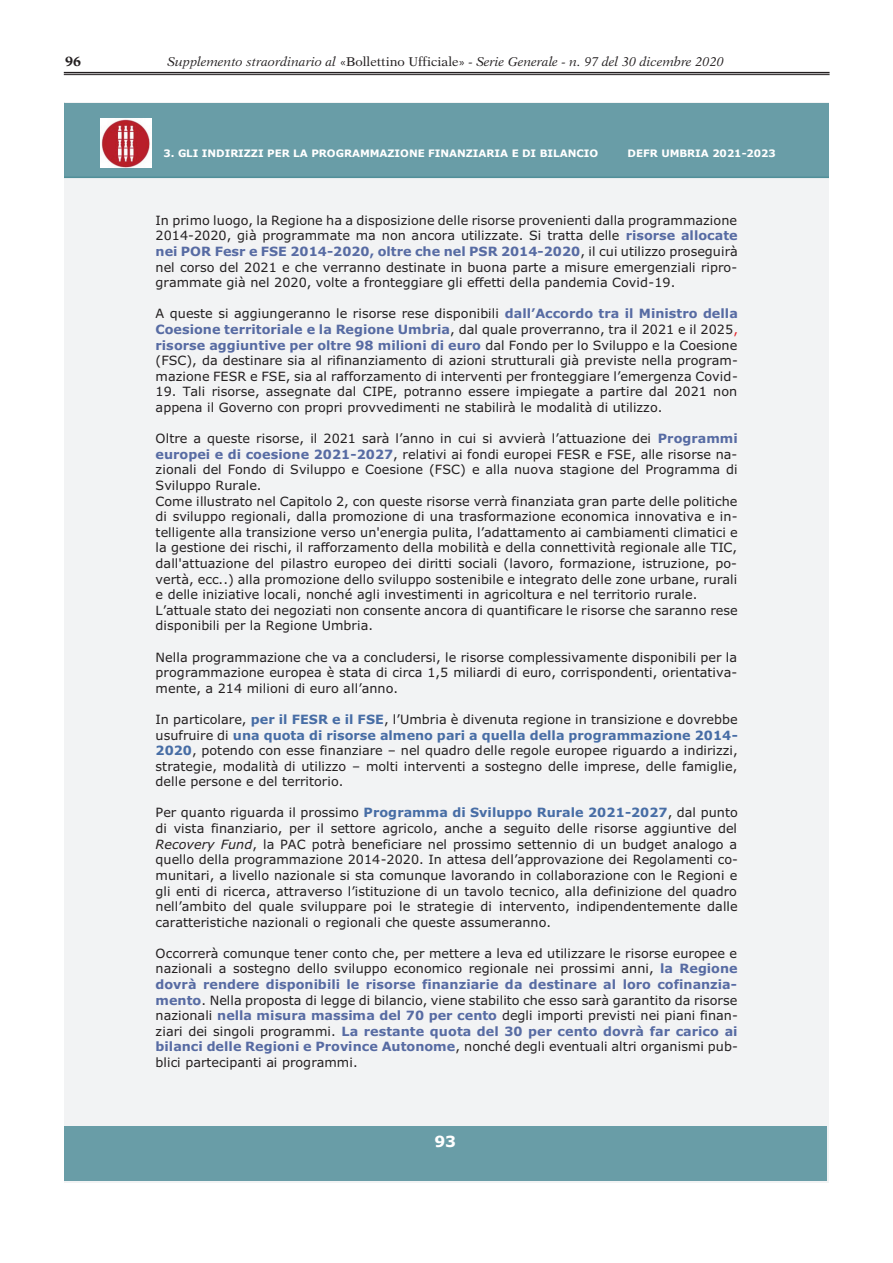
<style>
.page{position:relative;width:893px;height:1263px;background:#fff}
.page>*{position:absolute;margin:0;border:0;box-sizing:border-box;transform-origin:0 0}
.t1{font:700 15.45px "Verdana";color:#fff}
.t2{font:700 13.5px "New Aster LT Std";color:#231f20}
.t3{font:12.75px/15.6px "Verdana";color:#231f20;text-align:justify}
.t4{font:italic 12.75px "New Aster LT Std";color:#231f20}
.t5{font:700 10.35px "Verdana";color:#fff}
.s1{font-style:normal}
.s2{font-weight:700;color:#576ba3}
.s3{color:#e31e24}
.s4{font-weight:700;color:#476da5}
.s5{font-style:italic}
</style>
<div class="page">
<hr style="left:64px;top:72px;width:765px;height:1px;background:#231f20">
<hr style="left:64px;top:74px;width:765px;height:1px;background:#231f20">
<div style="left:65px;top:103px;width:763px;height:1080px;background:#f2f3f4"></div>
<div style="left:65px;top:103px;width:763px;height:75px;background:#699da7"></div>
<img style="left:100px;top:118px;width:51px;height:50px">
<div style="left:65px;top:1126px;width:762px;height:55px;background:#699da7"></div>
<p class="t2" style="left:65px;top:56px;width:18px">96</p>
<p class="t4" style="left:167px;top:54px;width:558px">Supplemento straordinario al <span class="s1">«Bollettino Ufficiale»</span> - Serie Generale - n. 97 del 30 dicembre 2020</p>
<p class="t5" style="left:163px;top:149px;width:436px">3. GLI INDIRIZZI PER LA PROGRAMMAZIONE FINANZIARIA E DI BILANCIO</p>
<p class="t5" style="left:627px;top:149px;width:150px">DEFR UMBRIA 2021-2023</p>
<p class="t3" style="left:156px;top:214px;width:583px">In primo luogo, la Regione ha a disposizione delle risorse provenienti dalla programmazione 2014-2020, già programmate ma non ancora utilizzate. Si tratta delle <span class="s2">risorse allocate nei POR Fesr e FSE 2014-2020, oltre che nel PSR 2014-2020</span>, il cui utilizzo proseguirà nel corso del 2021 e che verranno destinate in buona parte a misure emergenziali ripro&shy;grammate già nel 2020, volte a fronteggiare gli effetti della pandemia Covid-19.</p>
<p class="t3" style="left:156px;top:307px;width:584px">A queste si aggiungeranno le risorse rese disponibili <span class="s2">dall’Accordo tra il Ministro della Coesione territoriale e la Regione Umbria</span>, dal quale proverranno, tra il 2021 e il 2025<span class="s3">, </span><span class="s2">risorse aggiuntive per oltre 98 milioni di euro</span> dal Fondo per lo Sviluppo e la Coesione (FSC), da destinare sia al rifinanziamento di azioni strutturali già previste nella program&shy;mazione FESR e FSE, sia al rafforzamento di interventi per fronteggiare l’emergenza Covid-</p>
<p class="t3" style="left:156px;top:385px;width:583px">19. Tali risorse, assegnate dal CIPE, potranno essere impiegate a partire dal 2021 non appena il Governo con propri provvedimenti ne stabilirà le modalità di utilizzo.</p>
<p class="t3" style="left:156px;top:432px;width:583px;text-align:left">Oltre a queste risorse, il 2021 sarà l’anno in cui si avvierà l’attuazione dei <span class="s2">Programmi europei e di coesione 2021-2027</span>, relativi ai fondi europei FESR e FSE, alle risorse na&shy;zionali del Fondo di Sviluppo e Coesione (FSC) e alla nuova stagione del Programma di Sviluppo Rurale.<br>Come illustrato nel Capitolo 2, con queste risorse verrà finanziata gran parte delle politiche di sviluppo regionali, dalla promozione di una trasformazione economica innovativa e in&shy;telligente alla transizione verso un'energia pulita, l’adattamento ai cambiamenti climatici e la gestione dei rischi, il rafforzamento della mobilità e della connettività regionale alle TIC, dall'attuazione del pilastro europeo dei diritti sociali (lavoro, formazione, istruzione, po&shy;vertà, ecc..) alla promozione dello sviluppo sostenibile e integrato delle zone urbane, rurali e delle iniziative locali, nonché agli investimenti in agricoltura e nel territorio rurale.<br>L’attuale stato dei negoziati non consente ancora di quantificare le risorse che saranno rese disponibili per la Regione Umbria.</p>
<p class="t3" style="left:156px;top:650px;width:583px">Nella programmazione che va a concludersi, le risorse complessivamente disponibili per la programmazione europea è stata di circa 1,5 miliardi di euro, corrispondenti, orientativa&shy;mente, a 214 milioni di euro all’anno.</p>
<p class="t3" style="left:156px;top:713px;width:583px">In particolare, <span class="s4">per il FESR e il FSE</span>, l’Umbria è divenuta regione in transizione e dovrebbe usufruire di <span class="s4">una quota di risorse almeno pari a quella della programmazione 2014- 2020</span>, potendo con esse finanziare – nel quadro delle regole europee riguardo a indirizzi, strategie, modalità di utilizzo – molti interventi a sostegno delle imprese, delle famiglie, delle persone e del territorio.</p>
<p class="t3" style="left:156px;top:806px;width:584px">Per quanto riguarda il prossimo <span class="s4">Programma di Sviluppo Rurale 2021-2027</span>, dal punto di vista finanziario, per il settore agricolo, anche a seguito delle risorse aggiuntive del <span class="s5">Recovery Fund</span>, la PAC potrà beneficiare nel prossimo settennio di un budget analogo a quello della programmazione 2014-2020. In attesa dell’approvazione dei Regolamenti co&shy;munitari, a livello nazionale si sta comunque lavorando in collaborazione con le Regioni e gli enti di ricerca, attraverso l’istituzione di un tavolo tecnico, alla definizione del quadro nell’ambito del quale sviluppare poi le strategie di intervento, indipendentemente dalle caratteristiche nazionali o regionali che queste assumeranno.</p>
<p class="t3" style="left:156px;top:947px;width:583px">Occorrerà comunque tener conto che, per mettere a leva ed utilizzare le risorse europee e nazionali a sostegno dello sviluppo economico regionale nei prossimi anni, <span class="s2">la Regione dovrà rendere disponibili le risorse finanziarie da destinare al loro cofinanzia&shy;mento</span>. Nella proposta di legge di bilancio, viene stabilito che esso sarà garantito da risorse nazionali <span class="s2">nella misura massima del 70 per cento</span> degli importi previsti nei piani finan&shy;ziari dei singoli programmi. <span class="s2">La restante quota del 30 per cento dovrà far carico ai bilanci delle Regioni e Province Autonome</span>, nonché degli eventuali altri organismi pub&shy;blici partecipanti ai programmi.</p>
<p class="t1" style="left:434px;top:1135px;width:23px">93</p>
</div>
